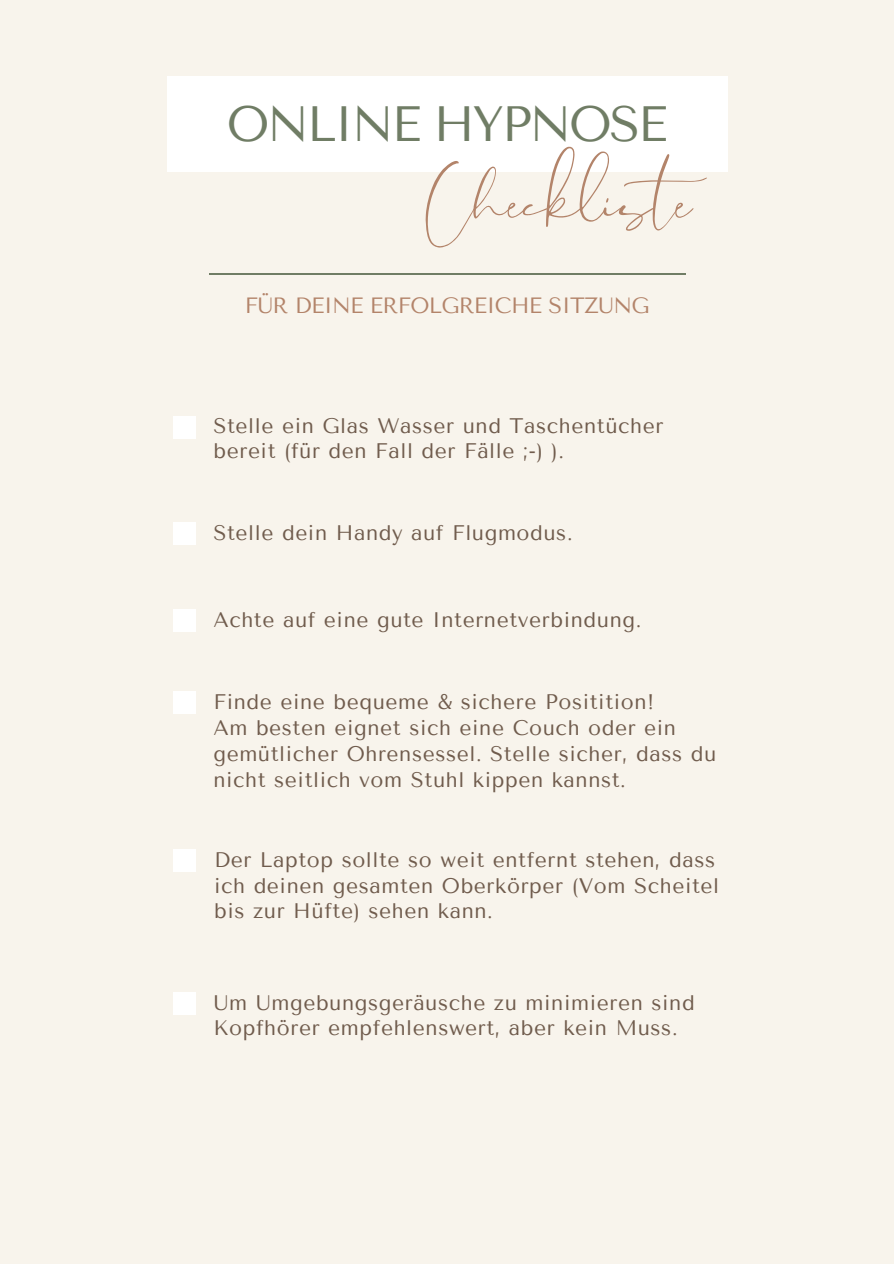
<style>
.page{position:relative;width:894px;height:1264px;background:#fff}
.page>*{position:absolute;margin:0;border:0;box-sizing:border-box;transform-origin:0 0}
.t1{font:124.5px "The Something";color:#b3846a}
.t2{font:49.35px "Tenor Sans";letter-spacing:-.05em;color:#707d65}
.t3{font:22.05px "Tenor Sans";letter-spacing:-.03em;color:#b3846a}
.t4{font:21px/25.7px "Tenor Sans";letter-spacing:.03em;color:#705c4d}
</style>
<div class="page">
<div style="left:0;top:0;width:893px;height:1263px;background:#f8f4ec"></div>
<div style="left:173px;top:416px;width:22px;height:22px;background:#fff"></div>
<div style="left:173px;top:691px;width:22px;height:23px;background:#fff"></div>
<div style="left:173px;top:522px;width:22px;height:23px;background:#fff"></div>
<div style="left:173px;top:609px;width:22px;height:22px;background:#fff"></div>
<div style="left:174px;top:849px;width:22px;height:22px;background:#fff"></div>
<div style="left:173px;top:992px;width:22px;height:22px;background:#fff"></div>
<hr style="left:209px;top:273px;width:476px;height:2px;background:#707d65">
<div style="left:167px;top:76px;width:560px;height:95px;background:#fff"></div>
<h2 class="t2" style="left:227px;top:95px;width:442px">ONLINE HYPNOSE</h2>
<h1 class="t1" style="left:424px;top:123px;width:268px">Checkliste</h1>
<p class="t3" style="left:245px;top:292px;width:406px">FÜR DEINE ERFOLGREICHE SITZUNG</p>
<p class="t4" style="left:213px;top:413px;width:451px;line-height:24.8px">Stelle ein Glas Wasser und Taschentücher bereit (für den Fall der Fälle ;-) ).</p>
<p class="t4" style="left:213px;top:520px;width:360px">Stelle dein Handy auf Flugmodus.</p>
<p class="t4" style="left:213px;top:606px;width:429px">Achte auf eine gute Internetverbindung.</p>
<p class="t4" style="left:213px;top:689px;width:504px">Finde eine bequeme &amp; sichere Positition!<br>Am besten eignet sich eine Couch oder ein gemütlicher Ohrensessel. Stelle sicher, dass du nicht seitlich vom Stuhl kippen kannst.</p>
<p class="t4" style="left:214px;top:847px;width:506px">Der Laptop sollte so weit entfernt stehen, dass ich deinen gesamten Oberkörper (Vom Scheitel bis zur Hüfte) sehen kann.</p>
<p class="t4" style="left:213px;top:989px;width:482px">Um Umgebungsgeräusche zu minimieren sind<br>Kopfhörer empfehlenswert, aber kein Muss.</p>
</div>
